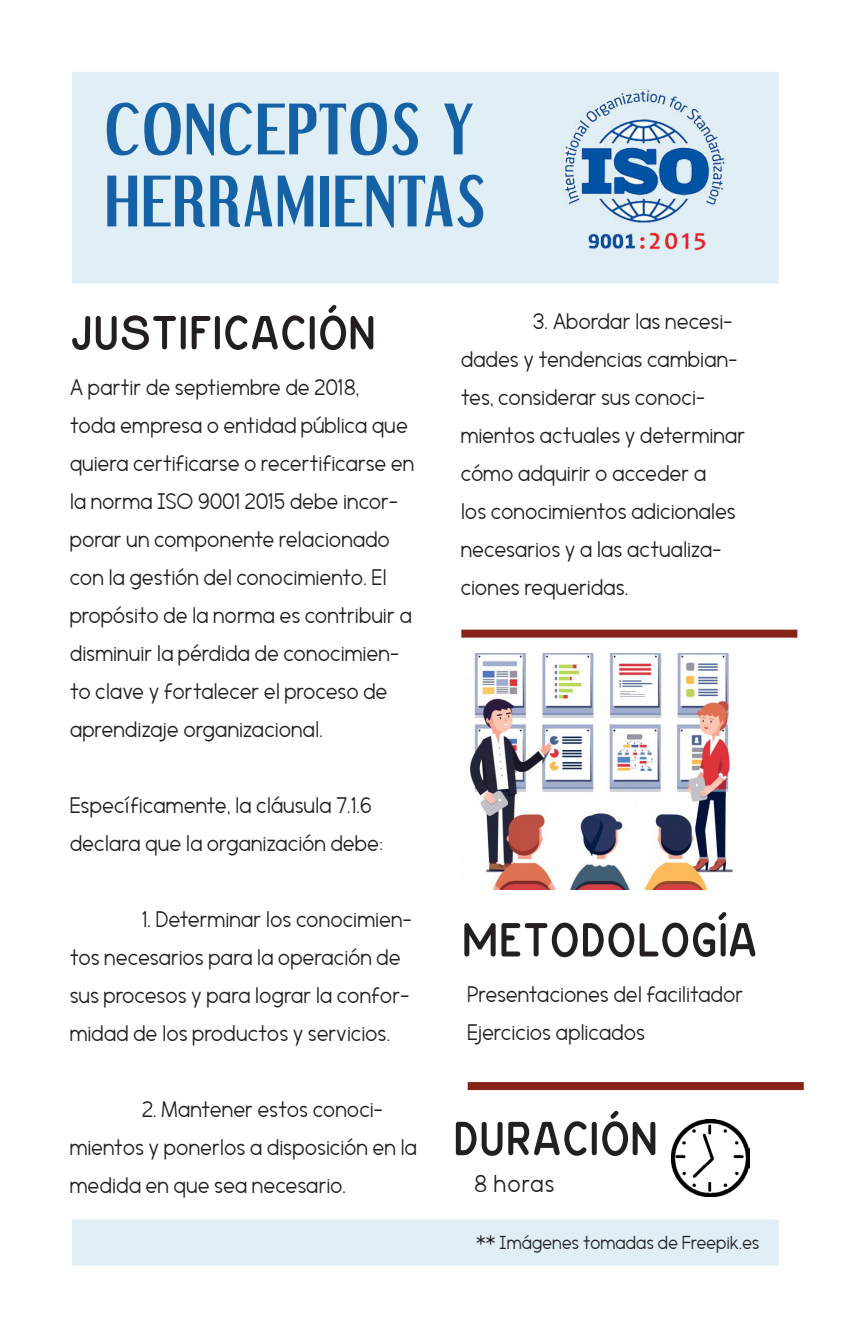
<style>
.page{position:relative;width:851px;height:1333px;background:#fff}
.page>*{position:absolute;margin:0;border:0;box-sizing:border-box;transform-origin:0 0}
.t1{font:700 60px/72px "Dream Orphans";letter-spacing:.04em;color:#1561a6}
.t2{font:52px "Espresso Dolce";letter-spacing:.05em;color:#231f20}
.t3{font:300 26px "Morningtype";letter-spacing:.085em;color:#231f20}
.t4{font:300 24px/38px "Morningtype";letter-spacing:.05em;color:#231f20}
.t5{font:300 20px "Morningtype";letter-spacing:.05em;color:#231f20}
</style>
<div class="page">
<div style="left:72px;top:1219px;width:706px;height:46px;background:#e0eef5"></div>
<div style="left:72px;top:72px;width:706px;height:211px;background:#e0eef5"></div>
<div style="left:461px;top:629px;width:336px;height:8px;background:#862419"></div>
<img style="left:495px;top:89px;width:274px;height:177px">
<img style="left:470px;top:653px;width:263px;height:236px">
<img style="left:671px;top:1119px;width:78px;height:77px">
<div style="left:467px;top:1081px;width:336px;height:8px;background:#862419"></div>
<p class="t1" style="left:105px;top:93px;width:381px">CONCEPTOS Y<br>HERRAMIENTAS</p>
<p class="t2" style="left:72px;top:303px;width:304px">JUSTIFICACIÓN</p>
<p class="t4" style="left:461px;top:301px;width:285px;text-indent:72px">3. Abordar las necesi&shy;dades y tendencias cambian&shy;tes, considerar sus conoci&shy;mientos actuales y determinar cómo adquirir o acceder a<br>los conocimientos adicionales necesarios y a las actualiza&shy;ciones requeridas.</p>
<p class="t4" style="left:70px;top:367px;width:345px">A partir de septiembre de 2018,<br>toda empresa o entidad pública que quiera certificarse o recertificarse en la norma ISO 9001 2015 debe incor&shy;porar un componente relacionado con la gestión del conocimiento. El propósito de la norma es contribuir a disminuir la pérdida de conocimien&shy;to clave y fortalecer el proceso de aprendizaje organizacional.</p>
<p class="t4" style="left:70px;top:785px;width:313px">Específicamente, la cláusula 7.1.6 declara que la organización debe:</p>
<p class="t4" style="left:70px;top:899px;width:342px;text-indent:72px">1. Determinar los conocimien&shy;tos necesarios para la operación de sus procesos y para lograr la confor&shy;midad de los productos y servicios.</p>
<p class="t4" style="left:70px;top:1089px;width:347px;text-indent:72px">2. Mantener estos conoci&shy;mientos y ponerlos a disposición en la medida en que sea necesario.</p>
<p class="t2" style="left:462px;top:909px;width:295px">METODOLOGÍA</p>
<p class="t4" style="left:467px;top:974px;width:276px">Presentaciones del facilitador</p>
<p class="t4" style="left:467px;top:1012px;width:178px">Ejercicios aplicados</p>
<p class="t2" style="left:454px;top:1108px;width:204px">DURACIÓN</p>
<p class="t3" style="left:474px;top:1168px;width:81px">8 horas</p>
<p class="t5" style="left:476px;top:1230px;width:284px">** Imágenes tomadas de Freepik.es</p>
</div>
